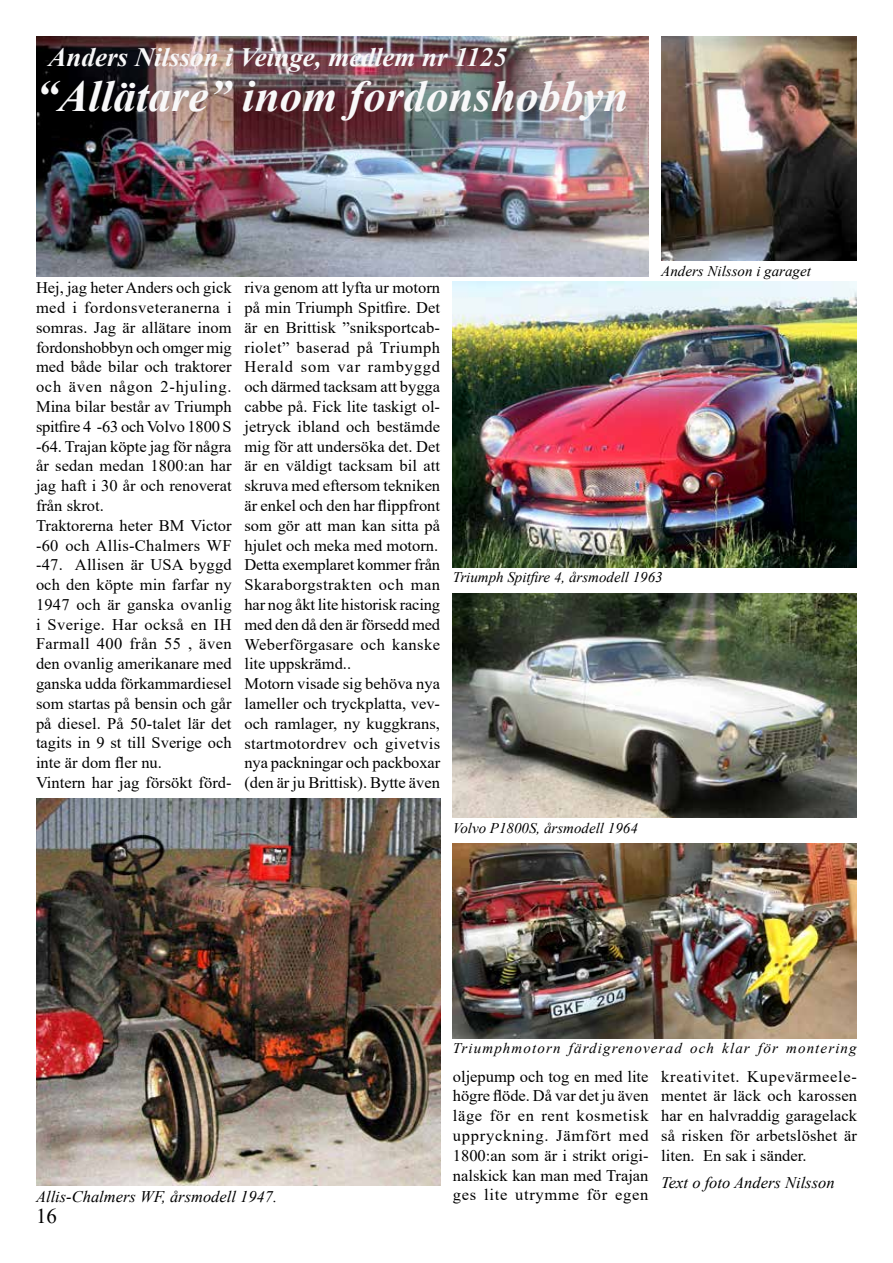
<style>
.page{position:relative;width:893px;height:1263px;background:#fff}
.page>*{position:absolute;margin:0;border:0;box-sizing:border-box;transform-origin:0 0}
.t1{font:italic 700 44.1px "Times New Roman";color:#f8f8f9}
.t2{font:italic 700 26.4px "Times New Roman";color:#f8f8f9}
.t3{font:21px "Times New Roman";color:#000}
.t4{font:16.2px/19.8px "Times New Roman";color:#000}
.t5{font:italic 16.2px "Times New Roman";color:#000}
.t6{font:italic 14.7px "Times New Roman";color:#000}
.t7{font:italic 14.7px "Times New Roman";letter-spacing:.075em;color:#000}
</style>
<div class="page">
<img style="left:36px;top:36px;width:612px;height:240px">
<img style="left:453px;top:593px;width:404px;height:225px">
<img style="left:36px;top:798px;width:404px;height:387px">
<img style="left:453px;top:843px;width:404px;height:195px">
<img style="left:453px;top:282px;width:404px;height:285px">
<img style="left:661px;top:36px;width:195px;height:225px">
<h2 class="t2" style="left:48px;top:39px;width:460px">Anders Nilsson i Veinge, medlem nr 1125</h2>
<h1 class="t1" style="left:36px;top:66px;width:594px">“Allätare” inom fordonshobbyn</h1>
<p class="t6" style="left:661px;top:260px;width:151px">Anders Nilsson i garaget</p>
<p class="t4" style="left:36px;top:277px;width:197px">Hej, jag heter Anders och gick med i fordonsveteranerna i somras. Jag är allätare inom fordonshobbyn och omger mig med både bilar och traktorer och även någon 2-hjuling.<br>Mina bilar består av Triumph spitfire 4 -63 och Volvo 1800 S -64. Trajan köpte jag för några år sedan medan 1800:an har jag haft i 30 år och renoverat från skrot.<br>Traktorerna heter BM Victor -60 och Allis-Chalmers WF -47. Allisen är USA byggd och den köpte min farfar ny<br>1947 och är ganska ovanlig i Sverige. Har också en IH<br>Farmall 400 från 55 , även den ovanlig amerikanare med ganska udda förkammardiesel som startas på bensin och går på diesel. På 50-talet lär det tagits in 9 st till Sverige och inte är dom fler nu.<br>Vintern har jag försökt förd-</p>
<p class="t4" style="left:244px;top:277px;width:197px">riva genom att lyfta ur motorn på min Triumph Spitfire. Det är en Brittisk ”sniksportcab&shy;riolet” baserad på Triumph<br>Herald som var rambyggd och därmed tacksam att bygga cabbe på. Fick lite taskigt ol&shy;jetryck ibland och bestämde mig för att undersöka det. Det är en väldigt tacksam bil att skruva med eftersom tekniken är enkel och den har flippfront som gör att man kan sitta på hjulet och meka med motorn.<br>Detta exemplaret kommer från<br>Skaraborgstrakten och man har nog åkt lite historisk racing med den då den är försedd med<br>Weberförgasare och kanske lite uppskrämd..<br>Motorn visade sig behöva nya lameller och tryckplatta, vev&shy;och ramlager, ny kuggkrans, startmotordrev och givetvis nya packningar och packboxar (den är ju Brittisk). Bytte även</p>
<p class="t6" style="left:453px;top:567px;width:211px">Triumph Spitfire 4, årsmodell 1963</p>
<p class="t6" style="left:453px;top:818px;width:186px">Volvo P1800S, årsmodell 1964</p>
<p class="t5" style="left:36px;top:1185px;width:243px">Allis-Chalmers WF, årsmodell 1947.</p>
<p class="t3" style="left:36px;top:1201px;width:22px">16</p>
<p class="t7" style="left:453px;top:1038px;width:405px">Triumphmotorn färdigrenoverad och klar för montering</p>
<p class="t4" style="left:453px;top:1066px;width:197px;text-align:justify">oljepump och tog en med lite högre flöde. Då var det ju även läge för en rent kosmetisk uppryckning. Jämfört med 1800:an som är i strikt origi&shy;nalskick kan man med Trajan ges lite utrymme för egen</p>
<p class="t4" style="left:661px;top:1066px;width:197px;text-align:justify">kreativitet. Kupevärmeele&shy;mentet är läck och karossen har en halvraddig garagelack så risken för arbetslöshet är liten. En sak i sänder.</p>
<p class="t5" style="left:661px;top:1171px;width:175px">Text o foto Anders Nilsson</p>
</div>
